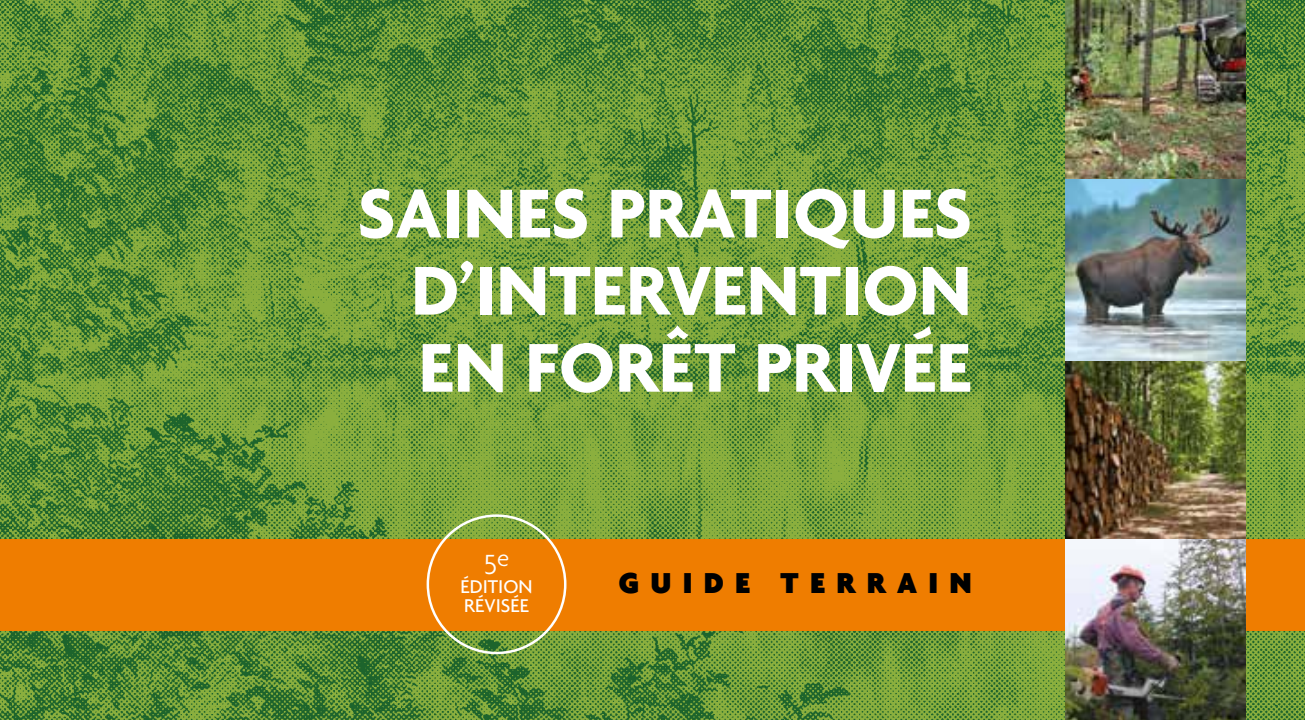
<style>
.page{position:relative;width:1305px;height:720px;background:#fff}
.page>*{position:absolute;margin:0;border:0;box-sizing:border-box;transform-origin:0 0}
.t1{font:700 74.75px/77px "Agenda";color:#fff;text-align:justify}
.t2{font:900 31.25px "Agenda";letter-spacing:.36em;color:#000}
.t3{font:300 30px "Agenda";color:#fff}
.t4{font:500 20px/19px "Agenda";color:#fff}
</style>
<div class="page">
<img style="left:0;top:0;width:1305px;height:720px">
<div style="left:0;top:539px;width:1305px;height:91px;background:#ef7d00"></div>
<img style="left:1066px;top:0;width:180px;height:720px">
<p class="t1" style="left:411px;top:173px;width:562px;text-indent:-53px">SAINES PRATIQUES D’INTERVENTION EN FORÊT PRIVÉE</p>
<p class="t3" style="left:484px;top:547px;width:27px">5<sup>e</sup></p>
<p class="t4" style="left:461px;top:576px;width:74px">ÉDITION<br>RÉVISÉE</p>
<p class="t2" style="left:619px;top:564px;width:355px">GUIDE TERRAIN</p>
</div>
